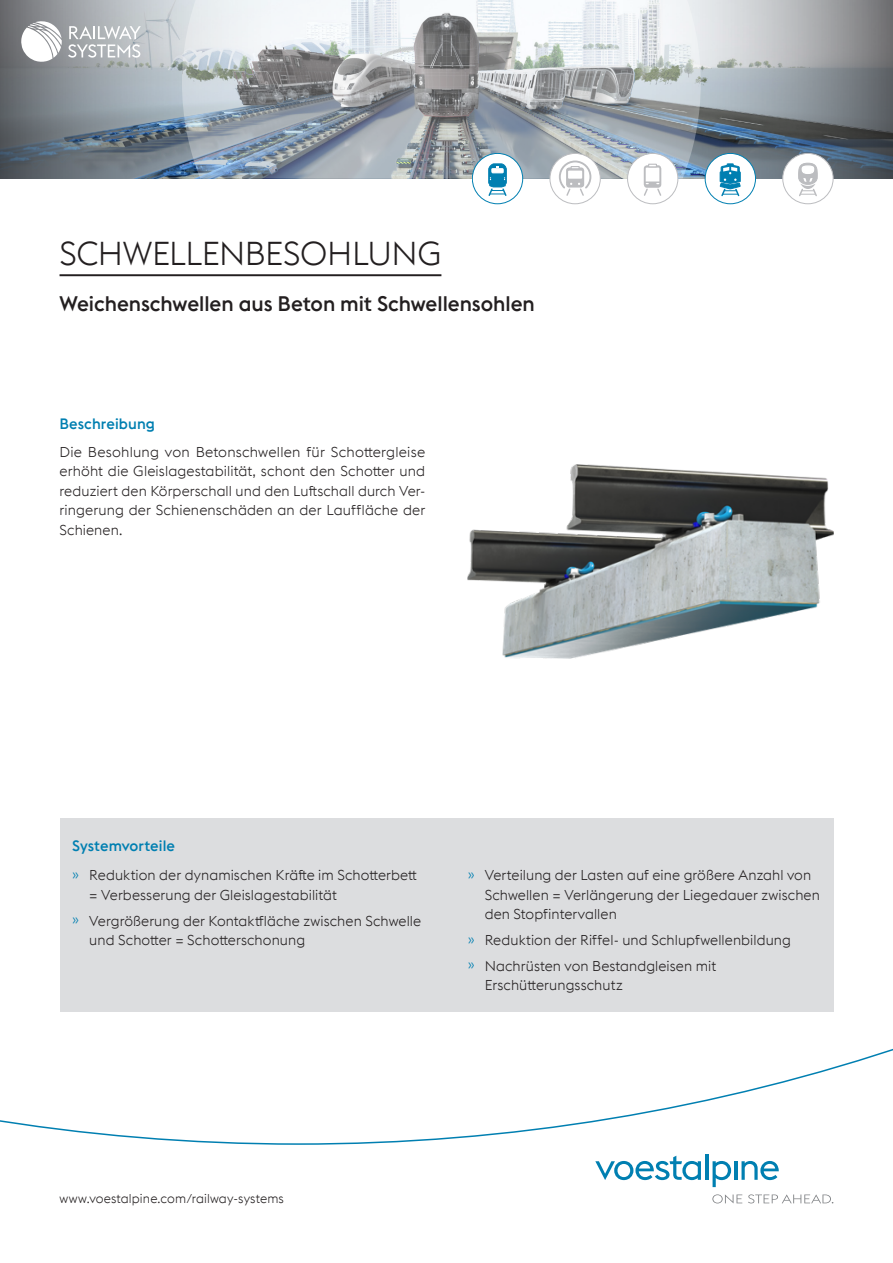
<style>
.page{position:relative;width:893px;height:1263px;background:#fff}
.page>*{position:absolute;margin:0;border:0;box-sizing:border-box;transform-origin:0 0}
.HL-1-schwarz{font:300 33px "voestalpine";letter-spacing:-.01em;color:#231f20}
.Sub-HL-1{font:500 21px "voestalpine";letter-spacing:-.005em;color:#231f20}
.Sub-HL-2-boe-Spalten{font:500 15px "voestalpine";letter-spacing:.005em;color:#007fb1}
.Sub-HL-2-boe{font:500 15px "voestalpine";letter-spacing:.005em;color:#007fb1}
.Copy{font:300 14.25px/19.5px "voestalpine";letter-spacing:.005em;color:#231f20}
.t1{font:300 12.75px "voestalpine";letter-spacing:.01em;color:#231f20}
.s1{color:#007fb1}
</style>
<div class="page">
<svg style="left:0;top:1048px;width:893px;height:97px"></svg>
<svg style="left:595px;top:1156px;width:106px;height:24px"></svg>
<hr style="left:705px;top:1154px;width:3px;height:26px;background:#007fb1">
<svg style="left:713px;top:1161px;width:18px;height:26px"></svg>
<hr style="left:734px;top:1161px;width:3px;height:19px;background:#007fb1">
<svg style="left:741px;top:1161px;width:38px;height:19px"></svg>
<svg style="left:712px;top:1194px;width:30px;height:9px"></svg>
<svg style="left:748px;top:1194px;width:85px;height:9px"></svg>
<svg style="left:0;top:0;width:182px;height:179px;background:#848e96"></svg>
<svg style="left:701px;top:0;width:192px;height:179px;background:#8a9298"></svg>
<svg style="left:21px;top:21px;width:41px;height:41px"></svg>
<svg style="left:68px;top:26px;width:73px;height:32px"></svg>
<svg style="left:182px;top:0;width:519px;height:179px"></svg>
<hr style="left:60px;top:274px;width:381px;height:2px;background:#231f20">
<img style="left:468px;top:464px;width:365px;height:194px">
<div style="left:60px;top:819px;width:773px;height:193px;background:#dcdddf"></div>
<div style="left:550px;top:153px;width:50px;height:51px;background:#fff;border-radius:50%"></div>
<div style="left:550px;top:153px;width:51px;height:51px;border:1px solid #bcbdc0;border-radius:50%"></div>
<svg style="left:558px;top:160px;width:34px;height:37px"></svg>
<div style="left:628px;top:153px;width:50px;height:51px;background:#fff;border-radius:50%"></div>
<div style="left:627px;top:153px;width:51px;height:51px;border:1px solid #bcbdc0;border-radius:50%"></div>
<svg style="left:643px;top:164px;width:19px;height:32px"></svg>
<div style="left:783px;top:153px;width:50px;height:51px;background:#fff;border-radius:50%"></div>
<div style="left:782px;top:153px;width:51px;height:51px;border:1px solid #bcbdc0;border-radius:50%"></div>
<svg style="left:798px;top:162px;width:20px;height:34px"></svg>
<div style="left:705px;top:153px;width:50px;height:51px;background:#fff;border-radius:50%"></div>
<div style="left:705px;top:153px;width:51px;height:51px;border:1px solid #007fb1;border-radius:50%"></div>
<svg style="left:720px;top:163px;width:21px;height:34px"></svg>
<div style="left:472px;top:153px;width:51px;height:51px;background:#fff;border-radius:50%"></div>
<div style="left:472px;top:153px;width:51px;height:51px;border:1px solid #007fb1;border-radius:50%"></div>
<svg style="left:488px;top:163px;width:19px;height:33px"></svg>
<p class="HL-1-schwarz" style="left:60px;top:234px;width:383px">SCHWELLENBESOHLUNG</p>
<p class="Sub-HL-1" style="left:60px;top:291px;width:477px">Weichenschwellen aus Beton mit Schwellensohlen</p>
<p class="Sub-HL-2-boe" style="left:60px;top:414px;width:97px">Beschreibung</p>
<p class="Copy" style="left:60px;top:442px;width:367px;text-align:justify">Die Besohlung von Betonschwellen für Schottergleise erhöht die Gleislagestabilität, schont den Schotter und reduziert den Körperschall und den Luftschall durch Ver&shy;ringerung der Schienenschäden an der Lauffläche der Schienen.</p>
<p class="Sub-HL-2-boe-Spalten" style="left:72px;top:836px;width:104px">Systemvorteile</p>
<p class="Copy" style="left:89px;top:865px;width:329px;text-indent:-17px"><span class="s1">»</span> Reduktion der dynamischen Kräfte im Schotterbett = Verbesserung der Gleislagestabilität</p>
<p class="Copy" style="left:89px;top:911px;width:333px;text-indent:-17px"><span class="s1">»</span> Vergrößerung der Kontaktfläche zwischen Schwelle und Schotter = Schotterschonung</p>
<p class="Copy" style="left:485px;top:865px;width:337px;text-indent:-17px"><span class="s1">»</span> Verteilung der Lasten auf eine größere Anzahl von<br>Schwellen = Verlängerung der Liegedauer zwischen den Stopfintervallen</p>
<p class="Copy" style="left:468px;top:930px;width:325px"><span class="s1">»</span> Reduktion der Riffel- und Schlupfwellenbildung</p>
<p class="Copy" style="left:485px;top:956px;width:233px;text-indent:-17px"><span class="s1">»</span> Nachrüsten von Bestandgleisen mit<br>Erschütterungsschutz</p>
<p class="t1" style="left:60px;top:1191px;width:226px">www.voestalpine.com/railway-systems</p>
</div>
